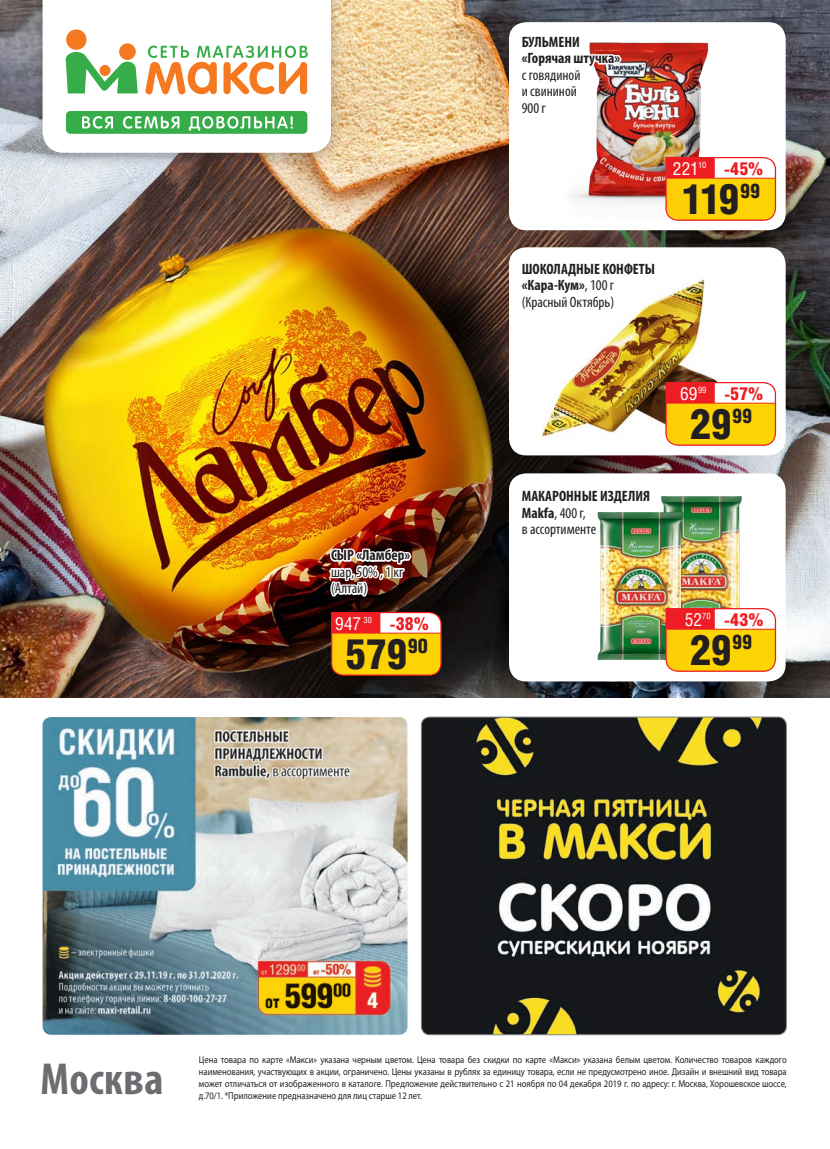
<style>
.page{position:relative;width:830px;height:1149px;background:#fff}
.page>*{position:absolute;margin:0;border:0;box-sizing:border-box;transform-origin:0 0}
.t1{font:700 condensed 45px "Myriad Pro";letter-spacing:.01em;color:#6c6d70}
.ЦЕННИК{font:900 42px "Helios Cond";letter-spacing:-.01em;color:#231f20}
.ЦЕННИК-2{font:18px "Helios Cond";color:#fff}
.ЦЕННИК-3{font:900 18px "Helios Cond";letter-spacing:.01em;color:#ee1d23}
.наименование{font:700 condensed 15px/16.5px "Myriad Pro";color:#231f20}
.наименование-2{font:condensed 15px "Myriad Pro";color:#231f20}
.наименование_болд_ка{font:condensed 15px "Myriad Pro";color:#231f20}
.наименование_болд_ка-2{font:700 condensed 15px "Myriad Pro";color:#231f20}
.t2{font:9.9px/12px "Myriad Pro";color:#231f20;text-align:justify;scale:.87 1}
.s1{font-weight:400}
</style>
<div class="page">
<img style="left:0;top:0;width:829px;height:697px">
<div style="left:28px;top:0;width:317px;height:171px;background:#231f20;opacity:.3"></div>
<svg style="left:43px;top:0;width:288px;height:153px"></svg>
<div style="left:66px;top:29px;width:20px;height:21px;background:#f47921;border-radius:50%"></div>
<div style="left:119px;top:43px;width:17px;height:17px;background:#f47921;border-radius:50%"></div>
<svg style="left:145px;top:46px;width:163px;height:48px"></svg>
<svg style="left:65px;top:52px;width:73px;height:41px"></svg>
<div style="left:66px;top:111px;width:241px;height:23px;background:#37ad49;border-radius:4px"></div>
<svg style="left:82px;top:116px;width:31px;height:13px"></svg>
<svg style="left:123px;top:116px;width:56px;height:13px"></svg>
<svg style="left:189px;top:116px;width:104px;height:15px"></svg>
<div style="left:508px;top:22px;width:277px;height:208px;background:#fff;border-radius:17px"></div>
<div style="left:508px;top:247px;width:277px;height:208px;background:#fff;border-radius:17px"></div>
<div style="left:508px;top:473px;width:277px;height:208px;background:#fff;border-radius:17px"></div>
<img style="left:421px;top:716px;width:365px;height:318px">
<div style="left:421px;top:716px;width:365px;height:318px;border:1px solid #808285;border-radius:9px"></div>
<img style="left:43px;top:717px;width:364px;height:317px">
<img style="left:571px;top:20px;width:163px;height:183px">
<svg style="left:665px;top:157px;width:110px;height:64px"></svg>
<svg style="left:518px;top:0;width:105px;height:116px"></svg>
<img style="left:328px;top:514px;width:113px;height:161px">
<img style="left:582px;top:278px;width:123px;height:90px">
<img style="left:519px;top:368px;width:256px;height:303px">
<svg style="left:518px;top:228px;width:138px;height:104px"></svg>
<p class="наименование_болд_ка-2" style="left:331px;top:545px;width:81px">СЫР «Ламбер»</p>
<p class="наименование_болд_ка" style="left:331px;top:562px;width:74px">шар, 50% , 1 кг</p>
<p class="наименование_болд_ка" style="left:331px;top:579px;width:38px">(Алтай)</p>
<p class="ЦЕННИК-2" style="left:335px;top:612px;width:38px">947 <sup>30</sup></p>
<p class="ЦЕННИК-3" style="left:389px;top:612px;width:40px">-38%</p>
<p class="ЦЕННИК" style="left:345px;top:629px;width:84px">579<sup>90</sup></p>
<p class="наименование" style="left:521px;top:33px;width:60px">БУЛЬМЕНИ</p>
<p class="наименование" style="left:521px;top:49px;width:100px">«Горячая штучка»</p>
<p class="наименование-2" style="left:521px;top:66px;width:60px">с говядиной</p>
<p class="наименование-2" style="left:521px;top:82px;width:57px">и свининой</p>
<p class="наименование-2" style="left:521px;top:99px;width:26px">900 г</p>
<p class="наименование" style="left:521px;top:260px;width:135px">ШОКОЛАДНЫЕ КОНФЕТЫ «Кара-Кум»<span class="s1">, 100 г</span></p>
<p class="наименование-2" style="left:521px;top:292px;width:94px">(Красный Октябрь)</p>
<p class="ЦЕННИК-2" style="left:672px;top:157px;width:35px">221<sup>10</sup></p>
<p class="ЦЕННИК-3" style="left:723px;top:158px;width:40px">-45%</p>
<p class="ЦЕННИК" style="left:681px;top:175px;width:80px">119<sup>99</sup></p>
<p class="наименование" style="left:521px;top:487px;width:130px">МАКАРОННЫЕ ИЗДЕЛИЯ<br>Makfa<span class="s1">, 400 г,</span></p>
<p class="наименование-2" style="left:521px;top:520px;width:76px">в ассортименте</p>
<p class="ЦЕННИК-2" style="left:680px;top:382px;width:28px">69<sup>99</sup></p>
<p class="ЦЕННИК-3" style="left:724px;top:383px;width:40px">-57%</p>
<p class="ЦЕННИК" style="left:689px;top:400px;width:64px">29<sup>99</sup></p>
<p class="ЦЕННИК-2" style="left:684px;top:608px;width:27px">52<sup>70</sup></p>
<p class="ЦЕННИК-3" style="left:723px;top:608px;width:41px">-43%</p>
<p class="ЦЕННИК" style="left:689px;top:625px;width:64px">29<sup>99</sup></p>
<p class="t1" style="left:40px;top:1050px;width:124px">Москва</p>
<p class="t2" style="left:199px;top:1053px;width:676px">Цена товара по карте «Макси» указана черным цветом. Цена товара без скидки по карте «Макси» указана белым цветом. Количество товаров каждого наименования, участвующих в акции, ограничено. Цены указаны в рублях за единицу товара, если не предусмотрено иное. Дизайн и внешний вид товара может отличаться от изображенного в каталоге. Предложение действительно с 21 ноября по 04 декабря 2019 г. по адресу: г. Москва, Хорошевское шоссе, д.70/1. *Приложение предназначено для лиц старше 12 лет.</p>
</div>
